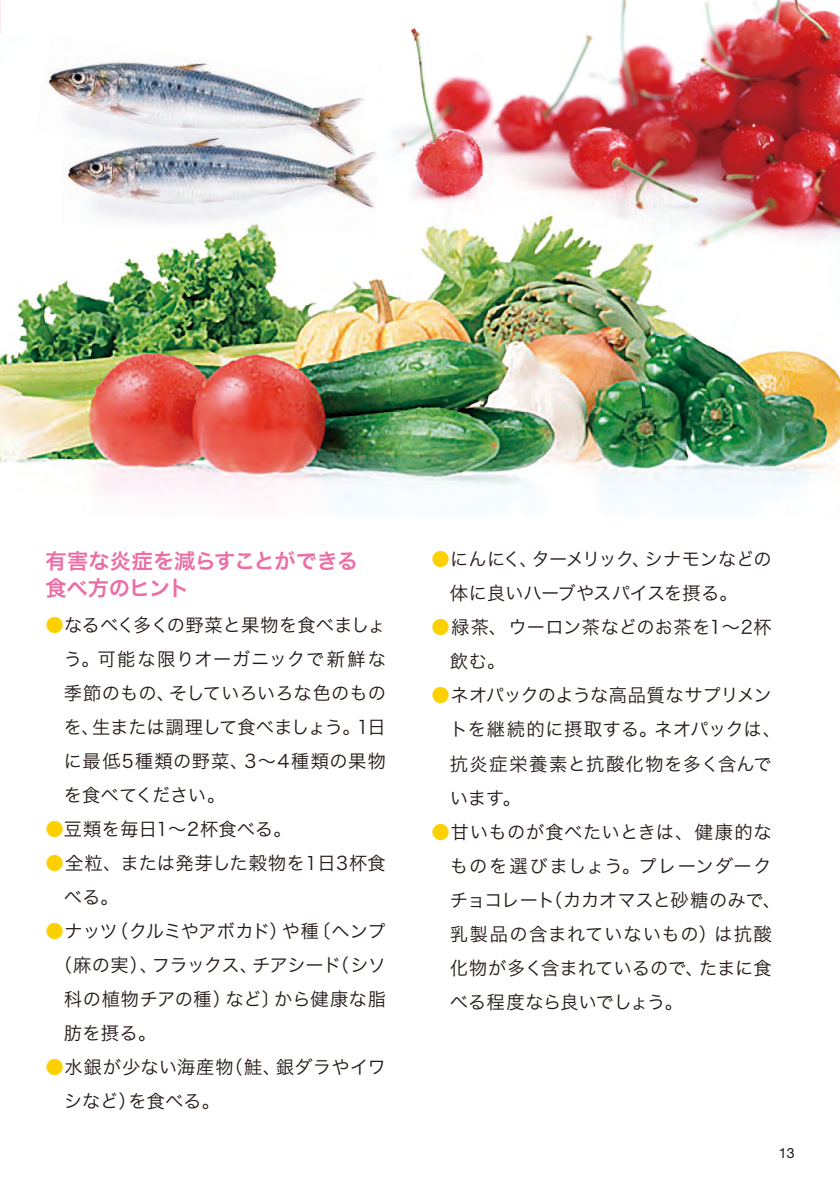
<style>
.page{position:relative;width:840px;height:1191px;background:#fff}
.page>*{position:absolute;margin:0;border:0;box-sizing:border-box;transform-origin:0 0}
.t1{font:21.2px/27px "Hira Kaku Pro N W6";letter-spacing:-.02em;color:#eb6ea6}
.t2{font:18.4px/34px "Hira Kaku Pro N W3";letter-spacing:.005em;color:#231916}
.t3{font:18.4px/34px "Hira Kaku Pro N W3";letter-spacing:-.02em;color:#231916}
.t4{font:18.4px "Hira Kaku Pro N W3";letter-spacing:-.025em;color:#231916}
.t5{font:18.4px "Hira Kaku Pro N W3";letter-spacing:-.04em;color:#231916}
.t6{font:18.4px "Hira Kaku Pro N W3";letter-spacing:.025em;color:#231916}
.t7{font:14.2px "Helvetica Neue";color:#231916}
.s1{color:#fdd000}
</style>
<div class="page">
<svg style="left:0;top:1px;width:1px;height:33px"></svg>
<img style="left:0;top:233px;width:839px;height:279px">
<img style="left:378px;top:0;width:461px;height:284px">
<img style="left:47px;top:61px;width:318px;height:68px">
<img style="left:65px;top:129px;width:312px;height:104px">
<p class="t1" style="left:45px;top:546px;width:314px">有害な炎症を減らすことができる食べ方のヒント</p>
<p class="t2" style="left:64px;top:606px;width:323px;text-align:justify;text-indent:-18px"><span class="s1">●</span>なるべく多くの野菜と果物を食べましょう。可能な限りオーガニックで新鮮な季節のもの、そしていろいろな色のものを、生または調理して食べましょう。1日に最低5種類の野菜、3～4種類の果物を食べてください。</p>
<p class="t2" style="left:45px;top:810px;width:248px"><span class="s1">●</span>豆類を毎日1〜2杯食べる。</p>
<p class="t2" style="left:64px;top:844px;width:323px;text-indent:-18px"><span class="s1">●</span>全粒、または発芽した穀物を１日3杯食べる。</p>
<p class="t4" style="left:45px;top:914px;width:342px"><span class="s1">●</span>ナッツ（クルミやアボカド）や種〔ヘンプ</p>
<p class="t5" style="left:54px;top:948px;width:333px">（麻の実）、フラックス、チアシード（シソ</p>
<p class="t6" style="left:64px;top:982px;width:323px">科の植物チアの種）など〕から健康な脂</p>
<p class="t2" style="left:64px;top:1014px;width:113px">肪を摂る。　</p>
<p class="t2" style="left:64px;top:1048px;width:323px;text-indent:-18px"><span class="s1">●</span>水銀が少ない海産物（鮭、銀ダラやイワシなど）を食べる。</p>
<p class="t3" style="left:449px;top:541px;width:323px;text-indent:-18px"><span class="s1">●</span>にんにく、ターメリック、シナモンなどの体に良いハーブやスパイスを摂る。</p>
<p class="t2" style="left:449px;top:609px;width:323px;text-indent:-18px"><span class="s1">●</span>緑茶、ウーロン茶などのお茶を1～2杯飲む。</p>
<p class="t2" style="left:449px;top:677px;width:332px;text-indent:-18px"><span class="s1">●</span>ネオパックのような高品質なサプリメントを継続的に摂取する。ネオパックは、抗炎症栄養素と抗酸化物を多く含んでいます。</p>
<p class="t2" style="left:449px;top:813px;width:332px;text-indent:-18px"><span class="s1">●</span>甘いものが食べたいときは、健康的なものを選びましょう。プレーンダークチョコレート（カカオマスと砂糖のみで、乳製品の含まれていないもの）は抗酸化物が多く含まれているので、たまに食べる程度なら良いでしょう。</p>
<p class="t7" style="left:778px;top:1144px;width:17px">13</p>
</div>
